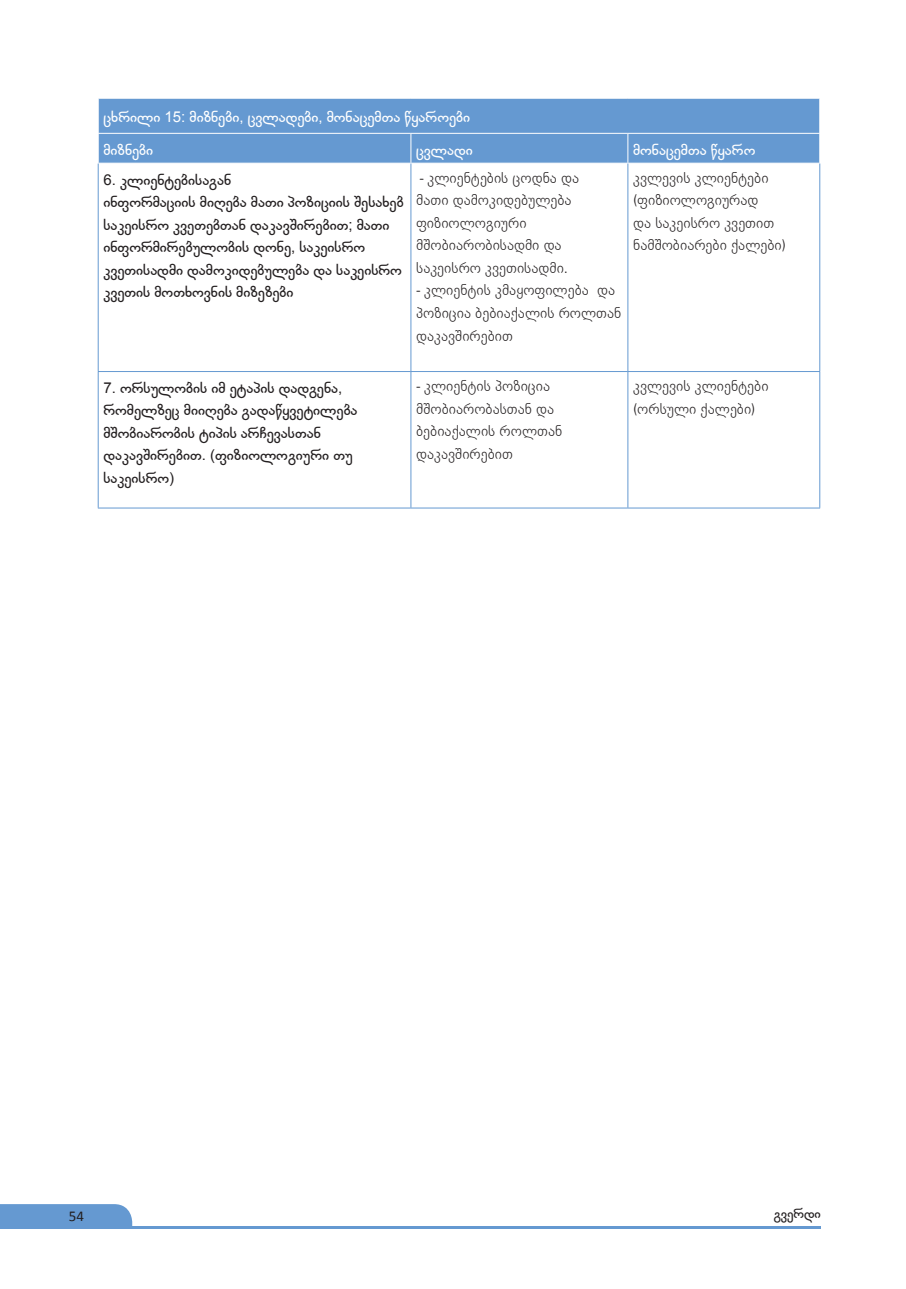
<style>
.page{position:relative;width:906px;height:1289px;background:#fff}
.page>*{position:absolute;margin:0;border:0;box-sizing:border-box;transform-origin:0 0}
.t1{font:300 15px/22.5px "BPG Ingiri Mix";color:#231f20}
.t2{font:15px/22.5px "BPG Glaho Mix";color:#231f20}
.t3{font:15px/32.4px "BPG Glaho Mix";color:#fff}
.t4{font:15px "Calibri";color:#231f20}
.t5{font:13.5px "BPG Glaho Mix";color:#231f20}
.s1{font-family:"Calibri";font-weight:400}
</style>
<div class="page">
<div style="left:0;top:1204px;width:132px;height:21px;background:#6599d1"></div>
<hr style="left:0;top:1225px;width:821px;height:3px;background:#6599d1">
<div style="left:99px;top:99px;width:720px;height:64px;background:#6599d1"></div>
<svg style="left:410px;top:134px;width:1px;height:29px"></svg>
<svg style="left:627px;top:134px;width:1px;height:29px"></svg>
<hr style="left:98px;top:133px;width:313px;height:1px;background:#fff">
<svg style="left:98px;top:134px;width:1px;height:29px"></svg>
<hr style="left:411px;top:133px;width:217px;height:1px;background:#fff">
<hr style="left:628px;top:133px;width:192px;height:1px;background:#fff">
<svg style="left:819px;top:134px;width:1px;height:29px"></svg>
<hr style="left:98px;top:163px;width:1px;height:208px;background:#6599d1">
<hr style="left:410px;top:163px;width:1px;height:208px;background:#6599d1">
<hr style="left:627px;top:163px;width:1px;height:208px;background:#6599d1">
<hr style="left:819px;top:163px;width:1px;height:208px;background:#6599d1">
<hr style="left:98px;top:371px;width:313px;height:1px;background:#6599d1">
<hr style="left:98px;top:372px;width:1px;height:135px;background:#6599d1">
<hr style="left:411px;top:371px;width:217px;height:1px;background:#6599d1">
<hr style="left:410px;top:372px;width:1px;height:135px;background:#6599d1">
<hr style="left:628px;top:371px;width:192px;height:1px;background:#6599d1">
<hr style="left:627px;top:372px;width:1px;height:135px;background:#6599d1">
<hr style="left:819px;top:372px;width:1px;height:135px;background:#6599d1">
<hr style="left:98px;top:507px;width:313px;height:1px;background:#6599d1">
<hr style="left:411px;top:507px;width:217px;height:1px;background:#6599d1">
<hr style="left:628px;top:507px;width:192px;height:1px;background:#6599d1">
<p class="t3" style="left:103px;top:102px;width:368px">CXRILI 15: MIZNEBI, CVLADEBI, MONACEMTA WYAROEBI<br>MIZNEBI</p>
<p class="t3" style="left:416px;top:135px;width:58px">CVLADI</p>
<p class="t3" style="left:633px;top:135px;width:124px">MONACEMTA WYARO</p>
<p class="t2" style="left:103px;top:170px;width:302px">6. KLIENTEBISAGAN<br>INFORMACIIS MIREBA MATI POZICIIS SESAXEB SAKEISRO KVETEBTAN DAKAVSIREBIT; MATI INFORMIREBULOBIS DONE, SAKEISRO KVETISADMI DAMOKIDEBULEBA DA SAKEISRO KVETIS MOTXOVNIS MIZEZEBI</p>
<p class="t1" style="left:416px;top:168px;width:164px"><span class="s1">-</span> KLIENTEBIS CODNA DA<br>MATI DAMOKIDEBULEBA<br>FIZIOLOGIURI<br>MSOBIAROBISADMI DA<br>SAKEISRO KVETISADMI.</p>
<p class="t1" style="left:416px;top:280px;width:207px"><span class="s1">-</span> KLIENTIS KMAYOFILEBA DA<br>POZICIA BEBIAQALIS ROLTAN<br>DAKAVSIREBIT</p>
<p class="t1" style="left:633px;top:168px;width:154px">KVLEVIS KLIENTEBI (FIZIOLOGIURAD<br>DA SAKEISRO KVETIT<br>NAMSOBIAREBI QALEBI)</p>
<p class="t2" style="left:103px;top:378px;width:256px">7. ORSULOBIS IM ETAPIS DADGENA,<br>ROMELZEC MIIREBA GADAWYVETILEBA<br>MSOBIAROBIS TIPIS ARCEVASTAN<br>DAKAVSIREBIT. (FIZIOLOGIURI TU<br>SAKEISRO)</p>
<p class="t1" style="left:416px;top:376px;width:148px"><span class="s1">-</span> KLIENTIS POZICIA<br>MSOBIAROBASTAN DA<br>BEBIAQALIS ROLTAN<br>DAKAVSIREBIT</p>
<p class="t1" style="left:633px;top:376px;width:137px">KVLEVIS KLIENTEBI (ORSULI QALEBI)</p>
<p class="t4" style="left:69px;top:1207px;width:17px">54</p>
<p class="t5" style="left:773px;top:1206px;width:49px">ᲒᲕᲔᲠᲓᲘ</p>
</div>
